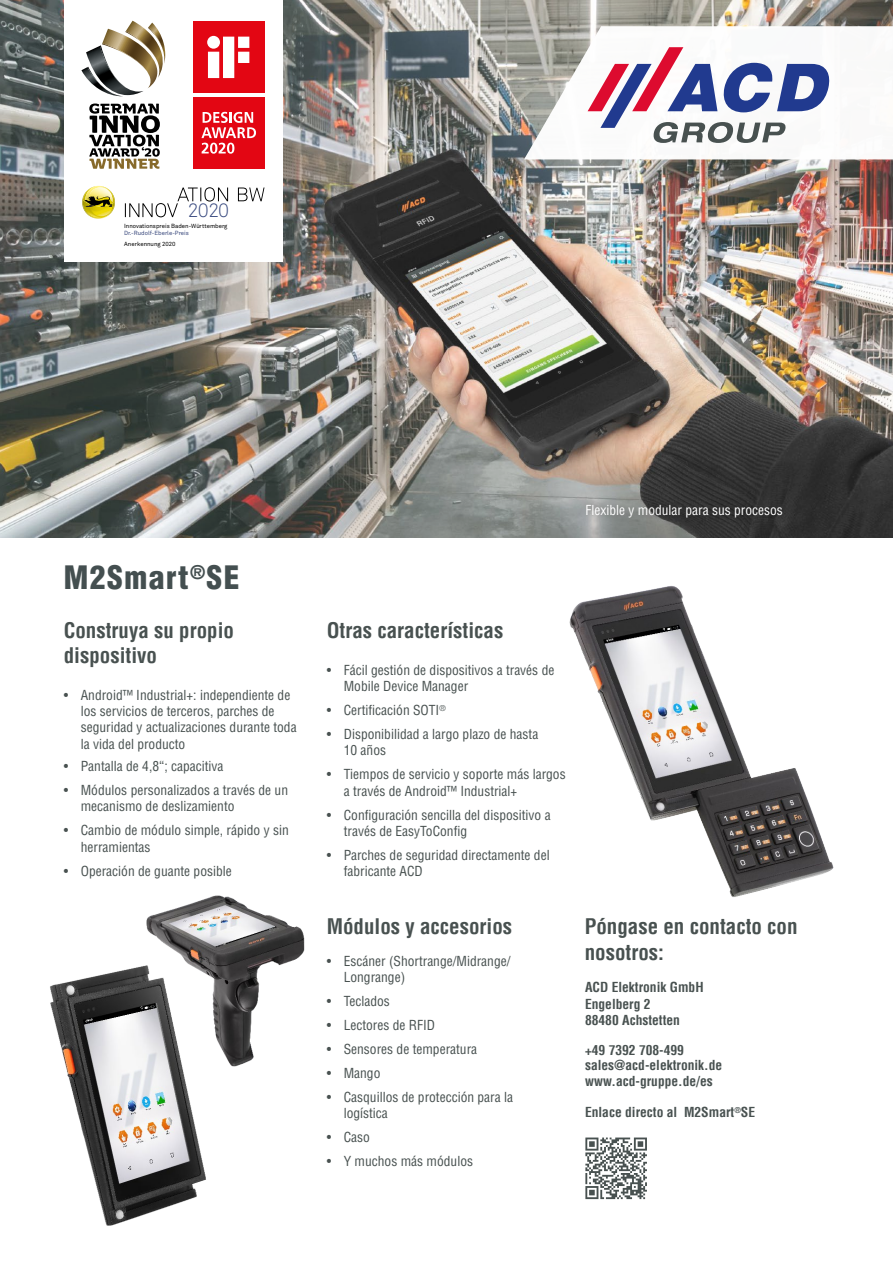
<style>
.page{position:relative;width:893px;height:1263px;background:#fff}
.page>*{position:absolute;margin:0;border:0;box-sizing:border-box;transform-origin:0 0}
.t1{font:900 condensed 31.5px "Helvetica LT Std";letter-spacing:.05em;color:#444f50}
.t2{font:700 condensed 21px/25.2px "Helvetica LT";color:#485150}
.t3{font:300 19.35px "Akkurat Std";color:#37487e}
.t4{font:condensed 13.5px/16.2px "Helvetica LT Std";color:#485150}
.t5{font:700 condensed 13.5px/16.2px "Helvetica LT";color:#485150}
.t6{font:condensed 13.5px "Helvetica LT Std";color:#fff}
.t7{font:6px "Akkurat Std";color:#000}
.t8{font:6px "Akkurat Std";color:#3a497d}
</style>
<div class="page">
<img style="left:0;top:0;width:893px;height:538px">
<div style="left:64px;top:0;width:218px;height:261px;background:#fff"></div>
<svg style="left:89px;top:104px;width:71px;height:65px"></svg>
<svg style="left:81px;top:21px;width:85px;height:75px"></svg>
<svg style="left:193px;top:21px;width:72px;height:148px"></svg>
<div style="left:193px;top:97px;width:71px;height:71px;background:#e30613"></div>
<div style="left:193px;top:22px;width:71px;height:71px;background:#e30613"></div>
<svg style="left:207px;top:36px;width:42px;height:42px"></svg>
<svg style="left:201px;top:112px;width:55px;height:42px"></svg>
<svg style="left:82px;top:186px;width:33px;height:33px"></svg>
<svg style="left:125px;top:187px;width:139px;height:30px"></svg>
<div style="left:577px;top:496px;width:214px;height:29px;background:#000;opacity:.37"></div>
<svg style="left:524px;top:26px;width:369px;height:133px"></svg>
<img style="left:50px;top:967px;width:156px;height:259px">
<img style="left:569px;top:586px;width:265px;height:311px">
<svg style="left:588px;top:47px;width:243px;height:96px"></svg>
<svg style="left:585px;top:1137px;width:62px;height:62px"></svg>
<img style="left:139px;top:895px;width:166px;height:180px">
<h3 class="t3" style="left:188px;top:199px;width:43px">2020</h3>
<p class="t7" style="left:124px;top:222px;width:105px">Innovationspreis Baden-Württemberg</p>
<p class="t8" style="left:124px;top:229px;width:66px">Dr.-Rudolf-Eberle-Preis</p>
<p class="t7" style="left:124px;top:240px;width:53px">Anerkennung 2020</p>
<h1 class="t1" style="left:64px;top:558px;width:177px">M2Smart<sup>®</sup>SE</h1>
<h2 class="t2" style="left:64px;top:617px;width:172px">Construya su propio dispositivo</h2>
<p class="t4" style="left:81px;top:687px;width:217px;text-indent:-17px">• Android™ Industrial+: independiente de los servicios de terceros, parches de seguridad y actualizaciones durante toda la vida del producto</p>
<p class="t4" style="left:64px;top:758px;width:161px">• Pantalla de 4,8“; capacitiva</p>
<p class="t4" style="left:81px;top:782px;width:209px;text-indent:-17px">• Módulos personalizados a través de un mecanismo de deslizamiento</p>
<p class="t4" style="left:81px;top:822px;width:210px;text-indent:-17px">• Cambio de módulo simple, rápido y sin herramientas</p>
<p class="t4" style="left:64px;top:862px;width:170px">• Operación de guante posible</p>
<p class="t6" style="left:585px;top:501px;width:199px">Flexible y modular para sus procesos</p>
<h2 class="t2" style="left:327px;top:617px;width:178px">Otras características</h2>
<p class="t4" style="left:344px;top:662px;width:212px;text-indent:-17px">• Fácil gestión de dispositivos a través de<br>Mobile Device Manager</p>
<p class="t4" style="left:327px;top:702px;width:120px">• Certificación SOTI<sup>®</sup></p>
<p class="t4" style="left:344px;top:726px;width:196px;text-indent:-17px">• Disponibilidad a largo plazo de hasta<br>10 años</p>
<p class="t4" style="left:344px;top:766px;width:223px;text-indent:-17px">• Tiempos de servicio y soporte más largos a través de Android™ Industrial+</p>
<p class="t4" style="left:344px;top:806px;width:208px;text-indent:-17px">• Configuración sencilla del dispositivo a través de EasyToConfig</p>
<p class="t4" style="left:344px;top:847px;width:207px;text-indent:-17px">• Parches de seguridad directamente del fabricante ACD</p>
<h2 class="t2" style="left:327px;top:914px;width:187px">Módulos y accesorios</h2>
<p class="t4" style="left:344px;top:953px;width:168px;text-indent:-17px">• Escáner (Shortrange/Midrange/<br>Longrange)</p>
<p class="t4" style="left:327px;top:993px;width:65px">• Teclados</p>
<p class="t4" style="left:327px;top:1017px;width:110px">• Lectores de RFID</p>
<p class="t4" style="left:327px;top:1041px;width:152px">• Sensores de temperatura</p>
<p class="t4" style="left:327px;top:1065px;width:55px">• Mango</p>
<p class="t4" style="left:344px;top:1089px;width:171px;text-indent:-17px">• Casquillos de protección para la logística</p>
<p class="t4" style="left:327px;top:1129px;width:45px">• Caso</p>
<p class="t4" style="left:327px;top:1153px;width:148px">• Y muchos más módulos</p>
<h2 class="t2" style="left:585px;top:914px;width:214px">Póngase en contacto con nosotros:</h2>
<p class="t5" style="left:585px;top:979px;width:120px">ACD Elektronik GmbH<br>Engelberg 2<br>88480 Achstetten</p>
<p class="t5" style="left:585px;top:1042px;width:139px;line-height:15.6px">+49 7392 708-499 sales@acd-elektronik.de www.acd-gruppe.de/es</p>
<p class="t5" style="left:585px;top:1104px;width:172px">Enlace directo al M2Smart<sup>®</sup>SE</p>
</div>
